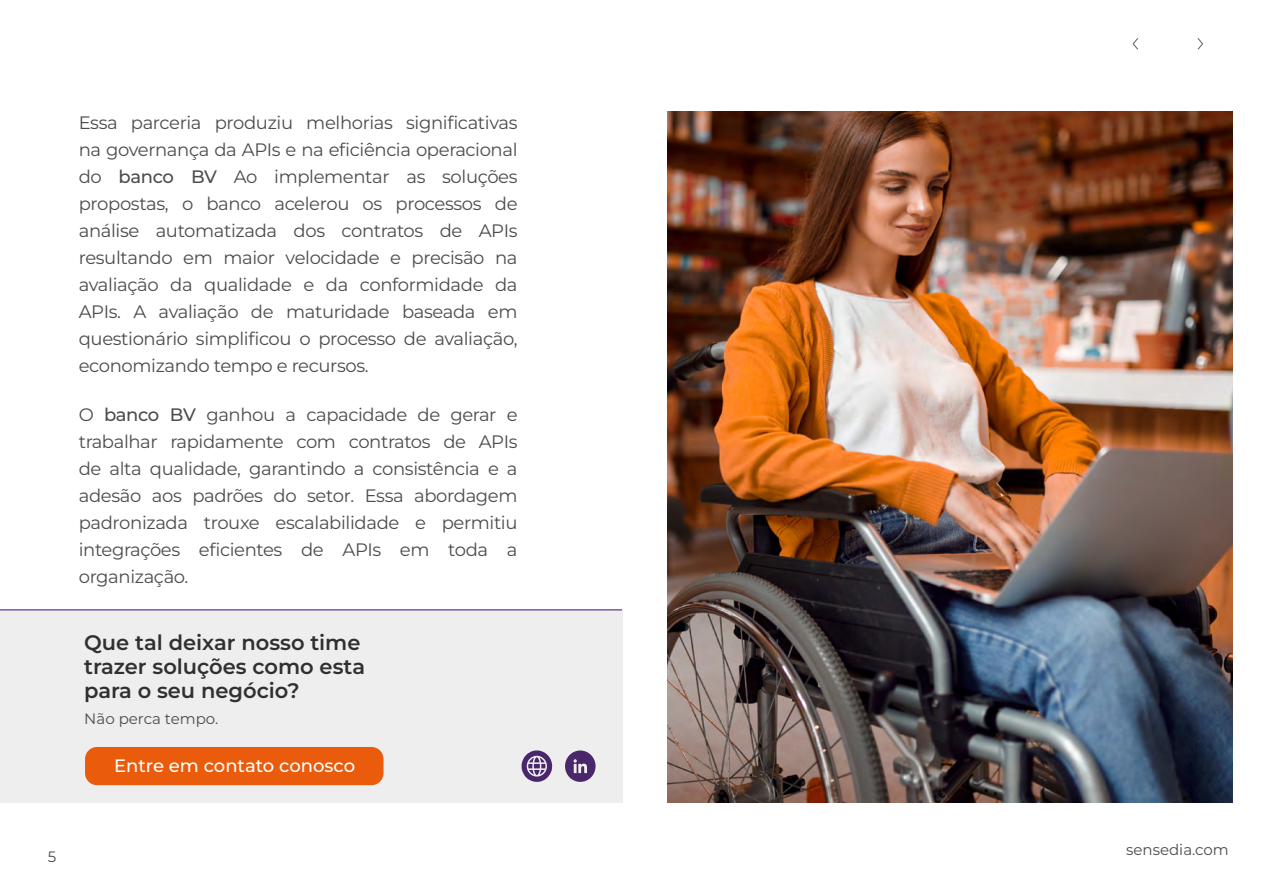
<style>
.page{position:relative;width:1263px;height:893px;background:#fff}
.page>*{position:absolute;margin:0;border:0;box-sizing:border-box;transform-origin:0 0}
.t1{font:600 21px/24px "Montserrat";color:#303030}
.t2{font:18px/27px "Montserrat";letter-spacing:-.02em;color:#4c4c4c;text-align:justify}
.t3{font:500 18px "Montserrat";color:#fff}
.t4{font:15px "Montserrat";color:#4c4c4c}
.s1{font-weight:500}
</style>
<div class="page">
<svg style="left:1197px;top:38px;width:6px;height:12px"></svg>
<svg style="left:1133px;top:38px;width:5px;height:12px"></svg>
<img style="left:668px;top:111px;width:565px;height:692px">
<div style="left:0;top:610px;width:622px;height:192px;background:#eee"></div>
<hr style="left:0;top:609px;width:622px;height:2px;background:#7b5aa5">
<div style="left:85px;top:747px;width:298px;height:38px;background:#ea5b0c;border-radius:12px"></div>
<svg style="left:522px;top:750px;width:31px;height:32px"></svg>
<svg style="left:565px;top:750px;width:30px;height:32px"></svg>
<p class="t2" style="left:79px;top:108px;width:440px">Essa parceria produziu melhorias significativas na governança da APIs e na eficiência operacional do <span class="s1">banco BV</span> Ao implementar as soluções propostas, o banco acelerou os processos de análise automatizada dos contratos de APIs resultando em maior velocidade e precisão na avaliação da qualidade e da conformidade da APIs. A avaliação de maturidade baseada em questionário simplificou o processo de avaliação, economizando tempo e recursos.</p>
<p class="t2" style="left:79px;top:401px;width:440px">O <span class="s1">banco BV</span> ganhou a capacidade de gerar e trabalhar rapidamente com contratos de APIs de alta qualidade, garantindo a consistência e a adesão aos padrões do setor. Essa abordagem padronizada trouxe escalabilidade e permitiu integrações eficientes de APIs em toda a organização.</p>
<p class="t1" style="left:84px;top:630px;width:282px">Que tal deixar nosso time trazer soluções como esta para o seu negócio?</p>
<p class="t4" style="left:84px;top:709px;width:135px">Não perca tempo.</p>
<p class="t3" style="left:114px;top:754px;width:242px">Entre em contato conosco</p>
<p class="t4" style="left:48px;top:847px;width:10px">5</p>
<p class="t4" style="left:1126px;top:839px;width:104px">sensedia.com</p>
</div>
